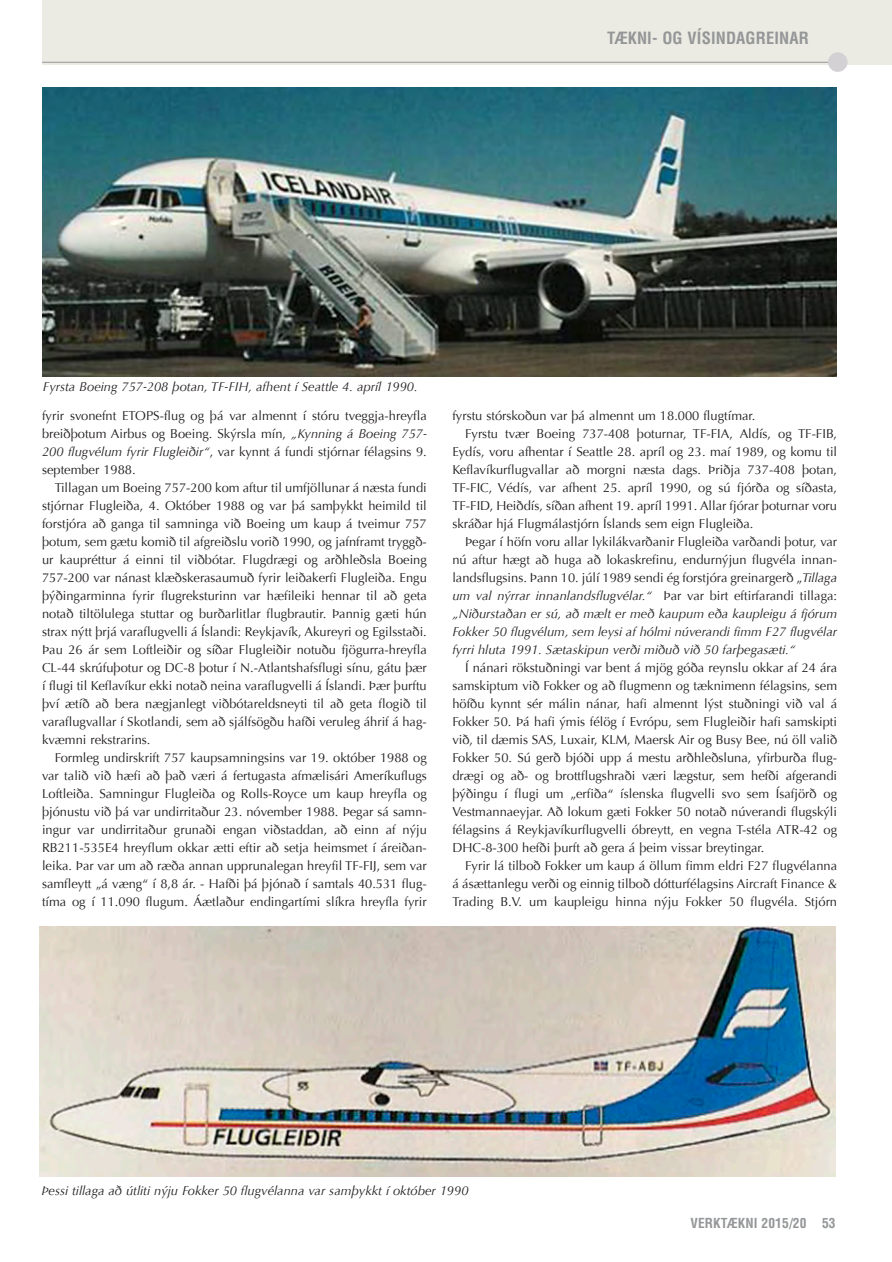
<style>
.page{position:relative;width:892px;height:1262px;background:#fff}
.page>*{position:absolute;margin:0;border:0;box-sizing:border-box;transform-origin:0 0}
.t1{font:700 condensed 16.5px "Helvetica LT Std";letter-spacing:.01em;color:#949698}
.t2{font:700 condensed 13.5px "Helvetica LT Std";letter-spacing:.01em;color:#949698}
.t3{font:12.9px/18px "Optima";color:#231f20;text-align:justify}
.t4{font:italic 12.9px "Optima";color:#231f20}
.s1{font-style:italic}
.s2{font-style:normal}
</style>
<div class="page">
<div style="left:42px;top:0;width:850px;height:65px;background:#ecebe3"></div>
<hr style="left:42px;top:62px;width:796px;height:1px;background:#949698">
<div style="left:828px;top:52px;width:20px;height:20px;background:#d3d1d4;border-radius:50%"></div>
<img style="left:42px;top:87px;width:795px;height:290px">
<img style="left:40px;top:926px;width:796px;height:250px">
<p class="t1" style="left:607px;top:28px;width:105px">TÆKNI- OG VÍS</p>
<p class="t1" style="left:726px;top:28px;width:21px">DA</p>
<p class="t1" style="left:756px;top:28px;width:20px">RE</p>
<p class="t1" style="left:790px;top:28px;width:21px">AR</p>
<p class="t4" style="left:43px;top:379px;width:376px">Fyrsta Boeing 757-208 þotan, TF-FIH, afhent í Seattle 4. apríl 1990.</p>
<p class="t3" style="left:42px;top:406px;width:386px">fyrir svonefnt ETOPS-flug og þá var almennt í stóru tveggja-hreyfla breiðþotum Airbus og Boeing. Skýrsla mín, <span class="s1">„Kynning á Boeing 757- 200 flugvélum fyrir Flugleiðir“</span>, var kynnt á fundi stjórnar félagsins 9. september 1988.</p>
<p class="t3" style="left:42px;top:478px;width:386px;text-indent:13px">Tillagan um Boeing 757-200 kom aftur til umfjöllunar á næsta fundi stjórnar Flugleiða, 4. Október 1988 og var þá samþykkt heimild til forstjóra að ganga til samninga við Boeing um kaup á tveimur 757 þotum, sem gætu komið til afgreiðslu vorið 1990, og jafnframt tryggð&shy;ur kaupréttur á einni til viðbótar. Flugdrægi og arðhleðsla Boeing 757-200 var nánast klæðskerasaumuð fyrir leiðakerfi Flugleiða. Engu þýðingarminna fyrir flugreksturinn var hæfileiki hennar til að geta notað tiltölulega stuttar og burðarlitlar flugbrautir. Þannig gæti hún strax nýtt þrjá varaflugvelli á Íslandi: Reykjavík, Akureyri og Egilsstaði.<br>Þau 26 ár sem Loftleiðir og síðar Flugleiðir notuðu fjögurra-hreyfla CL-44 skrúfuþotur og DC-8 þotur í N.-Atlantshafsflugi sínu, gátu þær í flugi til Keflavíkur ekki notað neina varaflugvelli á Íslandi. Þær þurftu því ætíð að bera nægjanlegt viðbótareldsneyti til að geta flogið til varaflugvallar í Skotlandi, sem að sjálfsögðu hafði veruleg áhrif á hag&shy;kvæmni rekstrarins.</p>
<p class="t3" style="left:42px;top:748px;width:386px;text-indent:13px">Formleg undirskrift 757 kaupsamningsins var 19. október 1988 og var talið við hæfi að það væri á fertugasta afmælisári Ameríkuflugs Loftleiða. Samningur Flugleiða og Rolls-Royce um kaup hreyfla og þjónustu við þá var undirritaður 23. nóvember 1988. Þegar sá samn&shy;ingur var undirritaður grunaði engan viðstaddan, að einn af nýju RB211-535E4 hreyflum okkar ætti eftir að setja heimsmet í áreiðan&shy;leika. Þar var um að ræða annan upprunalegan hreyfil TF-FIJ, sem var samfleytt „á væng“ í 8,8 ár. - Hafði þá þjónað í samtals 40.531 flug&shy;tíma og í 11.090 flugum. Áætlaður endingartími slíkra hreyfla fyrir</p>
<p class="t3" style="left:452px;top:406px;width:305px">fyrstu stórskoðun var þá almennt um 18.000 flugtímar.</p>
<p class="t3" style="left:465px;top:424px;width:374px">Fyrstu tvær Boeing 737-408 þoturnar, TF-FIA, Aldís, og TF-FIB,</p>
<p class="t3" style="left:452px;top:442px;width:386px">Eydís, voru afhentar í Seattle 28. apríl og 23. maí 1989, og komu til</p>
<p class="t3" style="left:452px;top:460px;width:386px">Keflavíkurflugvallar að morgni næsta dags. Þriðja 737-408 þotan,</p>
<p class="t3" style="left:452px;top:478px;width:386px">TF-FIC, Védís, var afhent 25. apríl 1990, og sú fjórða og síðasta,</p>
<p class="t3" style="left:452px;top:496px;width:386px">TF-FID, Heiðdís, síðan afhent 19. apríl 1991. Allar fjórar þoturnar voru</p>
<p class="t3" style="left:452px;top:514px;width:303px">skráðar hjá Flugmálastjórn Íslands sem eign Flugleiða.</p>
<p class="t3" style="left:465px;top:532px;width:374px">Þegar í höfn voru allar lykilákvarðanir Flugleiða varðandi þotur, var</p>
<p class="t3" style="left:452px;top:550px;width:386px">nú aftur hægt að huga að lokaskrefinu, endurnýjun flugvéla innan-</p>
<p class="t3" style="left:452px;top:568px;width:386px">landsflugsins. Þann 10. júlí 1989 sendi ég forstjóra greinargerð „<span class="s1">Tillaga</span></p>
<p class="t4" style="left:452px;top:588px;width:386px">um val nýrrar innanlandsflugvélar.“ <span class="s2">Þar var birt eftirfarandi tillaga:</span></p>
<p class="t4" style="left:452px;top:606px;width:386px">„Niðurstaðan er sú, að mælt er með kaupum eða kaupleigu á fjórum</p>
<p class="t4" style="left:452px;top:624px;width:386px">Fokker 50 flugvélum, sem leysi af hólmi núverandi fimm F27 flugvélar</p>
<p class="t4" style="left:452px;top:642px;width:345px">fyrri hluta 1991. Sætaskipun verði miðuð við 50 farþegasæti.“</p>
<p class="t3" style="left:452px;top:658px;width:386px;text-indent:13px">Í nánari rökstuðningi var bent á mjög góða reynslu okkar af 24 ára samskiptum við Fokker og að flugmenn og tæknimenn félagsins, sem höfðu kynnt sér málin nánar, hafi almennt lýst stuðningi við val á Fokker 50. Þá hafi ýmis félög í Evrópu, sem Flugleiðir hafi samskipti við, til dæmis SAS, Luxair, KLM, Maersk Air og Busy Bee, nú öll valið Fokker 50. Sú gerð bjóði upp á mestu arðhleðsluna, yfirburða flug&shy;drægi og að- og brottflugshraði væri lægstur, sem hefði afgerandi þýðingu í flugi um „erfiða“ íslenska flugvelli svo sem Ísafjörð og Vestmannaeyjar. Að lokum gæti Fokker 50 notað núverandi flugskýli félagsins á Reykjavíkurflugvelli óbreytt, en vegna T-stéla ATR-42 og DHC-8-300 hefði þurft að gera á þeim vissar breytingar.</p>
<p class="t3" style="left:452px;top:856px;width:386px;text-indent:13px">Fyrir lá tilboð Fokker um kaup á öllum fimm eldri F27 flugvélanna á ásættanlegu verði og einnig tilboð dótturfélagsins Aircraft Finance &amp; Trading B.V. um kaupleigu hinna nýju Fokker 50 flugvéla. Stjórn</p>
<p class="t4" style="left:41px;top:1183px;width:429px">Þessi tillaga að útliti nýju Fokker 50 flugvélanna var samþykkt í október 1990</p>
<p class="t2" style="left:690px;top:1215px;width:9px">VERKTÆKNI</p>
<p class="t2" style="left:762px;top:1215px;width:76px">2015/20 53</p>
</div>
